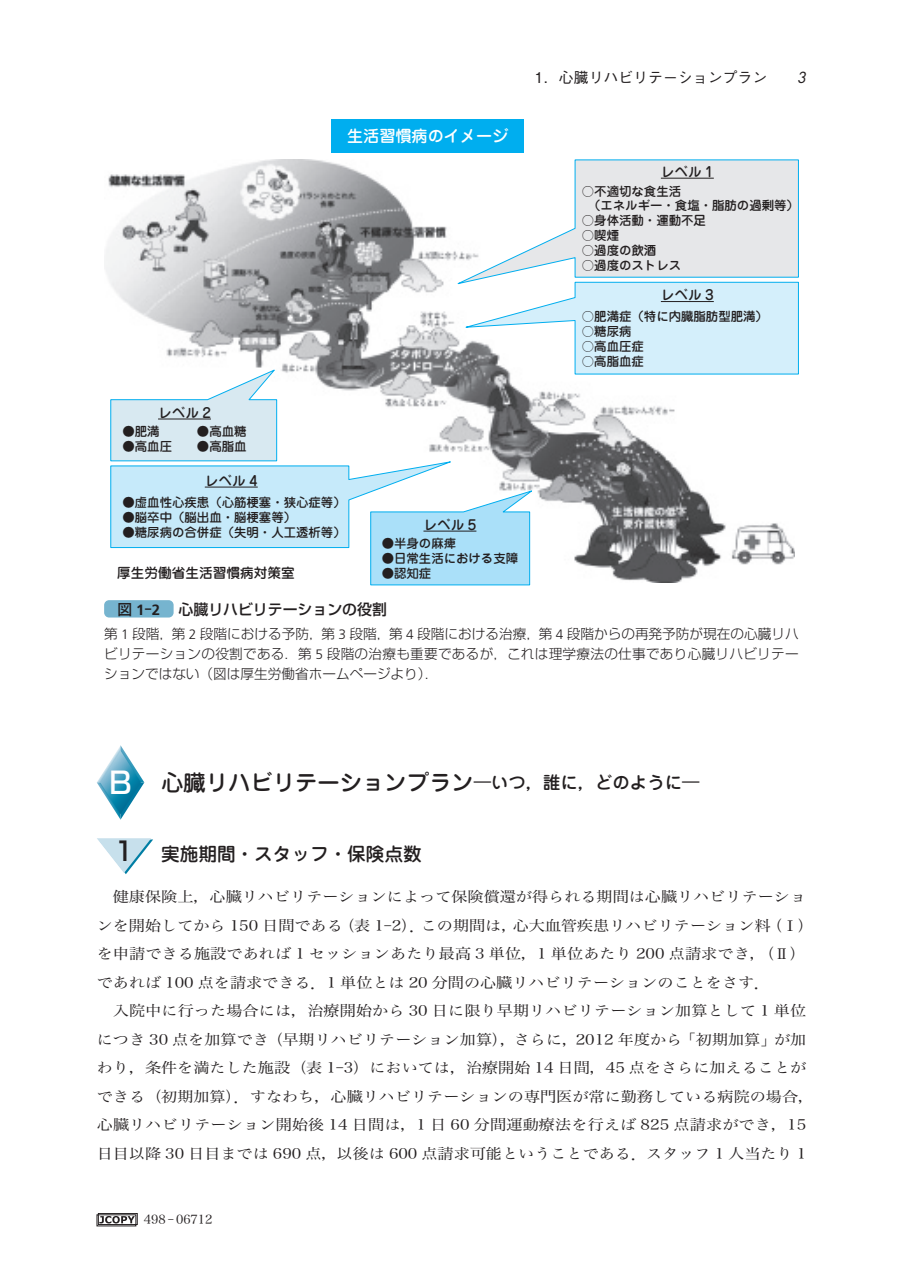
<style>
.page{position:relative;width:903px;height:1275px;background:#fff}
.page>*{position:absolute;margin:0;border:0;box-sizing:border-box;transform-origin:0 0}
.t1{font:500 22.4px "Jun 34 Pro";color:#231f20}
.t2{font:500 18.55px "Jun 34 Pro";color:#231f20}
.t3{font:16.1px "Jun 34 Pro Medium 90 msp RKSJ H";color:#fff}
.t4{font:500 14.88px "Shin Go Pr 5";color:#231f20}
.t5{font:500 14.88px "Gothic BBB Pr 6";color:#231f20}
.t6{font:italic 14.88px "Futura Std";color:#231f20}
.t7{font:14.53px/28.5px "Hira Min Pro W3";color:#231f20;scale:1.11 1}
.t8{font:300 13.65px/19.8px "Shin Go Pr 5";letter-spacing:.01em;color:#231f20;text-align:justify}
.t9{font:13.65px "Jun 34 Pro Medium 90 msp RKSJ H";color:#231f20}
.t10{font:12.42px/14.9px "Jun 34 Pro Medium 90 msp RKSJ H";color:#231f20}
.t11{font:12.42px "Hira Min Pro W3";color:#231f20}
.s1{font-family:"Frutiger LT Std";font-weight:700}
.s2{font-family:"Frutiger LT Std"}
.s3{font-family:"Shin Go Pr 6";font-size:29.75px;color:#fff}
.s4{font-size:17.32px}
.s5{font-family:"Shin Go Pr 6";font-size:26.07px}
.s6{font-family:"Futo Min A101 Pr 5";font-weight:700}
</style>
<div class="page">
<svg style="left:97px;top:745px;width:47px;height:75px"></svg>
<svg style="left:97px;top:838px;width:56px;height:36px"></svg>
<svg style="left:97px;top:1213px;width:41px;height:13px"></svg>
<svg style="left:100px;top:1216px;width:34px;height:7px"></svg>
<div style="left:98px;top:1213px;width:39px;height:12px;border:1px solid #231f20"></div>
<div style="left:104px;top:600px;width:70px;height:17px;background:#76b4cf;border-radius:5px"></div>
<svg style="left:110px;top:159px;width:689px;height:427px"></svg>
<div style="left:332px;top:119px;width:192px;height:33px;background:#00aeef"></div>
<hr style="left:661px;top:178px;width:53px;height:1px;background:#231f20">
<hr style="left:158px;top:419px;width:53px;height:1px;background:#231f20">
<hr style="left:205px;top:487px;width:53px;height:1px;background:#231f20">
<hr style="left:423px;top:531px;width:53px;height:1px;background:#231f20">
<hr style="left:661px;top:301px;width:53px;height:1px;background:#231f20">
<p class="t9" style="left:158px;top:402px;width:54px">レベル 2</p>
<p class="t10" style="left:122px;top:423px;width:126px">●肥満　　　●高血糖</p>
<p class="t10" style="left:122px;top:438px;width:126px">●高血圧　　●高脂血</p>
<p class="t9" style="left:205px;top:470px;width:54px">レベル 4</p>
<p class="t3" style="left:347px;top:123px;width:163px">生活習慣病のイメージ</p>
<p class="t5" style="left:535px;top:70px;width:234px">1．心臓リハビリテーションプラン</p>
<p class="t6" style="left:797px;top:69px;width:11px">3</p>
<p class="t9" style="left:661px;top:161px;width:54px">レベル 1</p>
<p class="t10" style="left:582px;top:182px;width:219px">໐不適切な食生活<br>　（エネルギー・食塩・脂肪の過剰等）<br>໐身体活動・運動不足<br>໐喫煙<br>໐過度の飲酒<br>໐過度のストレス</p>
<p class="t10" style="left:582px;top:308px;width:188px">໐肥満症（特に内臓脂肪型肥満）<br>໐糖尿病<br>໐高血圧症<br>໐高脂血症</p>
<p class="t9" style="left:661px;top:284px;width:54px">レベル 3</p>
<p class="t10" style="left:122px;top:494px;width:225px">●虚血性心疾患（心筋梗塞・狭心症等）</p>
<p class="t10" style="left:122px;top:509px;width:175px">●脳卒中（脳出血・脳梗塞等）</p>
<p class="t10" style="left:122px;top:524px;width:225px">●糖尿病の合併症（失明・人工透析等）</p>
<p class="t9" style="left:423px;top:514px;width:54px">レベル 5</p>
<p class="t10" style="left:382px;top:535px;width:76px">●半身の麻痺</p>
<p class="t10" style="left:382px;top:550px;width:138px">●日常生活における支障</p>
<p class="t10" style="left:382px;top:564px;width:51px">●認知症</p>
<p class="t4" style="left:118px;top:602px;width:271px">図 <span class="s1">1</span>-<span class="s1">2</span> 心臓リハビリテーションの役割</p>
<p class="t8" style="left:104px;top:624px;width:696px">第 <span class="s2">1</span> 段階，第 <span class="s2">2</span> 段階における予防，第 <span class="s2">3</span> 段階，第 <span class="s2">4</span> 段階における治療，第 <span class="s2">4</span> 段階からの再発予防が現在の心臓リハビリテーションの役割である．第 <span class="s2">5</span> 段階の治療も重要であるが，これは理学療法の仕事であり心臓リハビリテーションではない（図は厚生労働省ホームページより）．</p>
<p class="t9" style="left:117px;top:562px;width:179px">厚生労働省生活習慣病対策室</p>
<h1 class="t1" style="left:109px;top:772px;width:592px"><span class="s3">B</span> 心臓リハビリテーションプラン<sup>―</sup><span class="s4">いつ，誰に，どのように</span><sup>―</sup></h1>
<p class="t2" style="left:114px;top:845px;width:309px"><span class="s5">1</span> 実施期間・スタッフ・保険点数</p>
<p class="t7" style="left:97px;top:882px;width:648px;text-indent:16px">健康保険上，心臓リハビリテーションによって保険償還が得られる期間は心臓リハビリテーションを開始してから 150 日間である<span class="s6">（</span>表 1<span class="s6">-</span>2<span class="s6">）</span>．この期間は，心大血管疾患リハビリテーション料<span class="s6">（Ⅰ）</span>を申請できる施設であれば 1 セッションあたり最高 3 単位，1 単位あたり 200 点請求でき，<span class="s6">（Ⅱ）</span>であれば 100 点を請求できる．1 単位とは 20 分間の心臓リハビリテーションのことをさす．</p>
<p class="t7" style="left:97px;top:996px;width:648px;text-align:center">入院中に行った場合には，治療開始から 30 日に限り早期リハビリテーション加算として 1 単位<br>につき 30 点を加算でき<span class="s6">（</span>早期リハビリテーション加算<span class="s6">）</span>，さらに，2012 年度から「初期加算」が加わり，条件を満たした施設<span class="s6">（</span>表 1<span class="s6">-</span>3<span class="s6">）</span>においては，治療開始 14 日間，45 点をさらに加えることができる<span class="s6">（</span>初期加算<span class="s6">）</span>．すなわち，心臓リハビリテーションの専門医が常に勤務している病院の場合，心臓リハビリテーション開始後 14 日間は，1 日 60 分間運動療法を行えば 825 点請求ができ，15日目以降 30 日目までは 690 点，以後は 600 点請求可能ということである．スタッフ 1 人当たり 1</p>
<p class="t11" style="left:144px;top:1213px;width:70px">498 <span class="s6">-</span> 06712</p>
</div>
